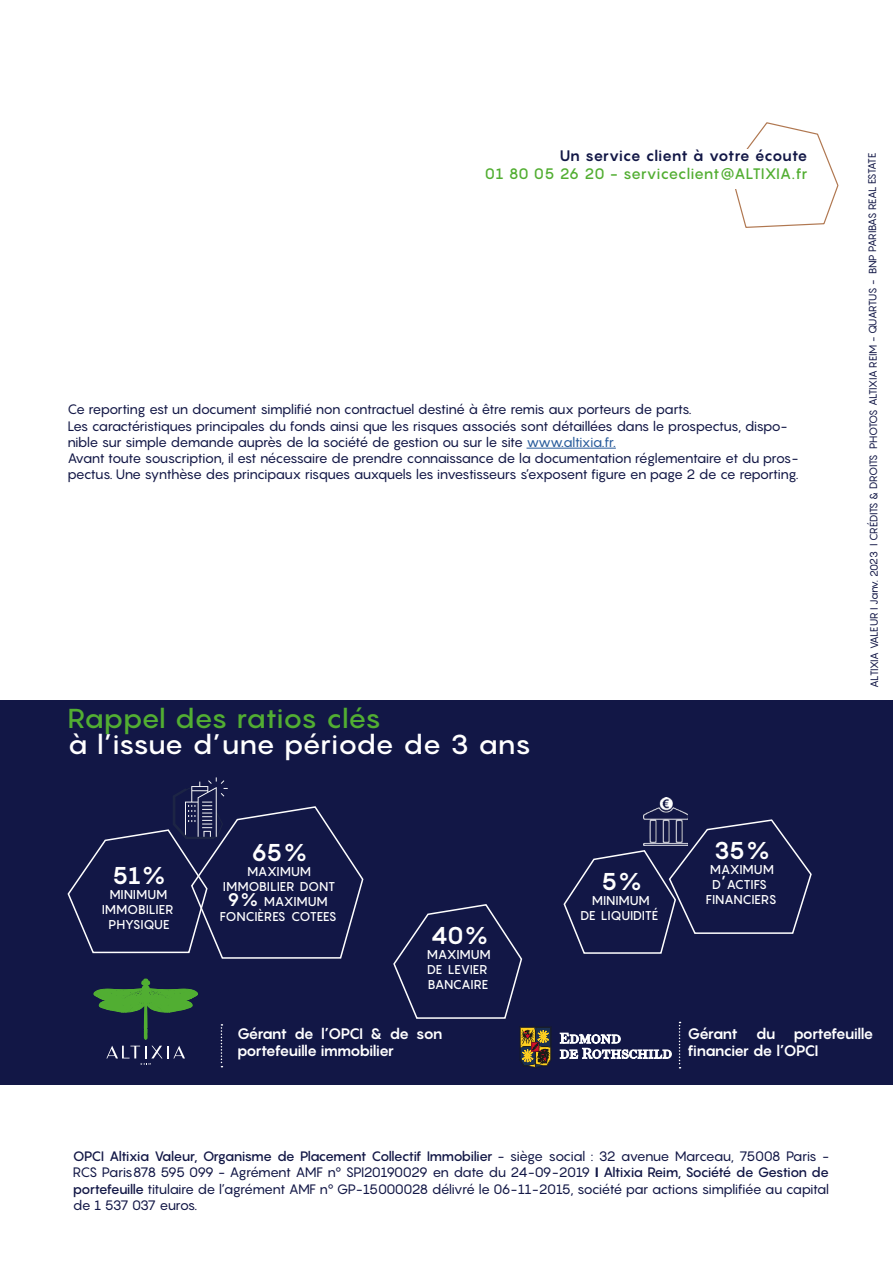
<style>
.page{position:relative;width:893px;height:1263px;background:#fff}
.page>*{position:absolute;margin:0;border:0;box-sizing:border-box;transform-origin:0 0}
.t1{font:500 27px "Pangram";letter-spacing:-.04em;color:#fff;scale:1.05 1}
.t2{font:500 27px "Pangram";letter-spacing:-.04em;color:#52ae32;scale:1.05 1}
.t3{font:700 24px "Pangram";letter-spacing:-.035em;color:#fff}
.t4{font:700 15px/16.5px "Pangram";letter-spacing:-.065em;color:#fff}
.t5{font:500 15px "Pangram";letter-spacing:-.01em;color:#52ae32}
.t6{font:700 15px "Pangram";letter-spacing:-.03em;color:#121746}
.t7{font:13.5px/16.2px "Pangram";letter-spacing:-.06em;color:#121746;text-align:justify}
.t8{font:500 12.6px/15px "Pangram";letter-spacing:-.01em;color:#fff;text-align:center}
.t9{font:10.5px "Pangram";letter-spacing:-.055em;color:#121746}
.s1{color:#275b9b}
.s2{font-weight:700;font-size:18px}
.s3{font-size:18px}
.s4{font-weight:500}
.s5{font-weight:800}
</style>
<div class="page">
<div style="left:0;top:700px;width:893px;height:385px;background:#121746"></div>
<svg style="left:393px;top:904px;width:130px;height:115px"></svg>
<img style="left:643px;top:798px;width:45px;height:20px">
<svg style="left:563px;top:818px;width:249px;height:136px"></svg>
<svg style="left:519px;top:1026px;width:33px;height:42px"></svg>
<svg style="left:560px;top:1033px;width:111px;height:25px"></svg>
<svg style="left:106px;top:1046px;width:79px;height:19px"></svg>
<svg style="left:94px;top:978px;width:104px;height:62px"></svg>
<svg style="left:221px;top:1024px;width:1px;height:43px"></svg>
<svg style="left:679px;top:1022px;width:1px;height:46px"></svg>
<svg style="left:67px;top:777px;width:297px;height:182px"></svg>
<svg style="left:735px;top:122px;width:104px;height:106px"></svg>
<div style="left:359px;top:149px;width:449px;height:40px;background:#fff"></div>
<hr style="left:526px;top:448px;width:90px;height:1px;background:#275b9b">
<p class="t6" style="left:560px;top:145px;width:249px">Un service client à votre écoute</p>
<p class="t5" style="left:485px;top:164px;width:324px">01 80 05 26 20 - serviceclient@ALTIXIA.fr</p>
<p class="t7" style="left:67px;top:401px;width:733px;text-align:left">Ce reporting est un document simplifié non contractuel destiné à être remis aux porteurs de parts.<br>Les caractéristiques principales du fonds ainsi que les risques associés sont détaillées dans le prospectus, dispo&shy;nible sur simple demande auprès de la société de gestion ou sur le site <span class="s1">www.altixia.fr.<br></span>Avant toute souscription, il est nécessaire de prendre connaissance de la documentation réglementaire et du pros&shy;pectus. Une synthèse des principaux risques auxquels les investisseurs s’exposent figure en page 2 de ce reporting.</p>
<h1 class="t2" style="left:68px;top:701px;width:300px">Rappel des ratios clés</h1>
<h1 class="t1" style="left:68px;top:726px;width:443px">à l’issue d’une période de 3 ans</h1>
<h2 class="t3" style="left:112px;top:860px;width:55px">51%</h2>
<p class="t8" style="left:102px;top:887px;width:73px">MINIMUM<br>IMMOBILIER<br>PHYSIQUE</p>
<h2 class="t3" style="left:251px;top:837px;width:58px">65%</h2>
<p class="t8" style="left:220px;top:864px;width:118px">MAXIMUM<br>IMMOBILIER DONT<br><span class="s2">9%</span> MAXIMUM<br>FONCIÈRES COTEES</p>
<h2 class="t3" style="left:601px;top:866px;width:43px">5%</h2>
<p class="t8" style="left:580px;top:893px;width:79px">MINIMUM<br>DE LIQUIDITÉ</p>
<h2 class="t3" style="left:431px;top:920px;width:59px">40%</h2>
<p class="t8" style="left:427px;top:947px;width:66px;text-align:left">MAXIMUM<br>DE LEVIER<br>BANCAIRE</p>
<h2 class="t3" style="left:714px;top:835px;width:58px">35%</h2>
<p class="t8" style="left:706px;top:862px;width:72px">MAXIMUM<br>D<span class="s3">’</span>ACTIFS<br>FINANCIERS</p>
<p class="t9" style="left:866px;top:688px;width:536px;rotate:-90deg">ALTIXIA VALEUR I Janv. 2023 I CRÉDITS &amp; DROITS PHOTOS ALTIXIA REIM - QUARTUS - BNP PARIBAS REAL ESTATE</p>
<p class="t4" style="left:237px;top:1026px;width:207px">Gérant de l’OPCI &amp; de son portefeuille immobilier</p>
<p class="t4" style="left:688px;top:1025px;width:187px">Gérant du portefeuille financier de l’OPCI</p>
<p class="t7" style="left:73px;top:1148px;width:758px"><span class="s4">OPCI Altixia Valeur, Organisme de Placement Collectif Immobilier</span> - siège social : 32 avenue Marceau, 75008 Paris - RCS Paris878 595 099 - Agrément AMF n° SPI20190029 en date du 24-09-2019 <span class="s5">I</span> <span class="s4">Altixia Reim, Société de Gestion de portefeuille</span> titulaire de l’agrément AMF n° GP-15000028 délivré le 06-11-2015, société par actions simplifiée au capital de 1 537 037 euros.</p>
</div>
